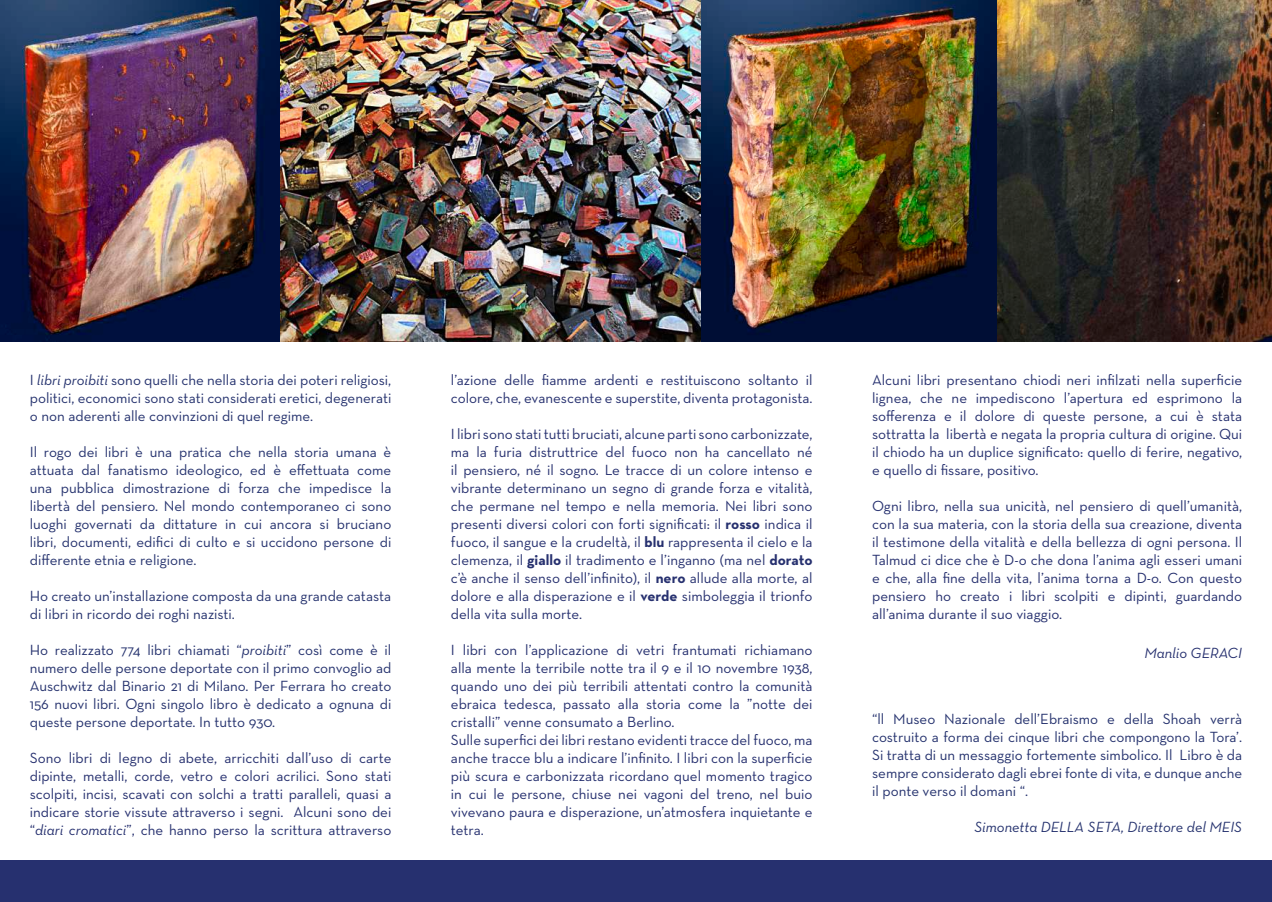
<style>
.page{position:relative;width:1272px;height:902px;background:#fff}
.page>*{position:absolute;margin:0;border:0;box-sizing:border-box;transform-origin:0 0}
.t1{font:15px/18px "Neutra Text";color:#26306f;text-align:justify}
.t2{font:15px/18px "Neutra Text";color:#25326e;text-align:justify}
.t3{font:italic 15px "Neutra Text";color:#25326e}
.t4{font:italic 15px "Neutra Text";color:#26306f}
.s1{font-style:italic}
.s2{font-weight:700}
</style>
<div class="page">
<img style="left:0;top:0;width:1271px;height:341px">
<div style="left:0;top:860px;width:1271px;height:41px;background:#26306f"></div>
<p class="t2" style="left:30px;top:370px;width:363px">I <span class="s1">libri proibiti</span> sono quelli che nella storia dei poteri religiosi, politici, economici sono stati considerati eretici, degenerati o non aderenti alle convinzioni di quel regime.</p>
<p class="t2" style="left:30px;top:442px;width:363px">Il rogo dei libri è una pratica che nella storia umana è attuata dal fanatismo ideologico, ed è effettuata come una pubblica dimostrazione di forza che impedisce la libertà del pensiero. Nel mondo contemporaneo ci sono luoghi governati da dittature in cui ancora si bruciano libri, documenti, edifici di culto e si uccidono persone di differente etnia e religione.</p>
<p class="t2" style="left:30px;top:586px;width:363px">Ho creato un’installazione composta da una grande catasta di libri in ricordo dei roghi nazisti.</p>
<p class="t2" style="left:30px;top:640px;width:363px">Ho realizzato 774 libri chiamati “<span class="s1">proibiti</span>” così come è il numero delle persone deportate con il primo convoglio ad Auschwitz dal Binario 21 di Milano. Per Ferrara ho creato 156 nuovi libri. Ogni singolo libro è dedicato a ognuna di queste persone deportate. In tutto 930.</p>
<p class="t1" style="left:30px;top:748px;width:363px">Sono libri di legno di abete, arricchiti dall’uso di carte dipinte, metalli, corde, vetro e colori acrilici. Sono stati scolpiti, incisi, scavati con solchi a tratti paralleli, quasi a indicare storie vissute attraverso i segni. Alcuni sono dei “<span class="s1">diari cromatici</span>”, che hanno perso la scrittura attraverso</p>
<p class="t1" style="left:451px;top:370px;width:363px">l’azione delle fiamme ardenti e restituiscono soltanto il colore, che, evanescente e superstite, diventa protagonista.</p>
<p class="t1" style="left:451px;top:424px;width:363px">I libri sono stati tutti bruciati, alcune parti sono carbonizzate, ma la furia distruttrice del fuoco non ha cancellato né il pensiero, né il sogno. Le tracce di un colore intenso e vibrante determinano un segno di grande forza e vitalità, che permane nel tempo e nella memoria. Nei libri sono presenti diversi colori con forti significati: il <span class="s2">rosso</span> indica il fuoco, il sangue e la crudeltà, il <span class="s2">blu</span> rappresenta il cielo e la clemenza, il <span class="s2">giallo</span> il tradimento e l’inganno (ma nel <span class="s2">dorato </span>c’è anche il senso dell’infinito), il <span class="s2">nero</span> allude alla morte, al dolore e alla disperazione e il <span class="s2">verde</span> simboleggia il trionfo della vita sulla morte.</p>
<p class="t1" style="left:451px;top:640px;width:363px;text-align:left">I libri con l’applicazione di vetri frantumati richiamano alla mente la terribile notte tra il 9 e il 10 novembre 1938, quando uno dei più terribili attentati contro la comunità ebraica tedesca, passato alla storia come la ”notte dei cristalli” venne consumato a Berlino.<br>Sulle superfici dei libri restano evidenti tracce del fuoco, ma anche tracce blu a indicare l’infinito. I libri con la superficie più scura e carbonizzata ricordano quel momento tragico in cui le persone, chiuse nei vagoni del treno, nel buio vivevano paura e disperazione, un’atmosfera inquietante e tetra.</p>
<p class="t1" style="left:872px;top:370px;width:371px">Alcuni libri presentano chiodi neri infilzati nella superficie lignea, che ne impediscono l’apertura ed esprimono la sofferenza e il dolore di queste persone, a cui è stata sottratta la libertà e negata la propria cultura di origine. Qui il chiodo ha un duplice significato: quello di ferire, negativo, e quello di fissare, positivo.</p>
<p class="t1" style="left:872px;top:496px;width:371px">Ogni libro, nella sua unicità, nel pensiero di quell’umanità, con la sua materia, con la storia della sua creazione, diventa il testimone della vitalità e della bellezza di ogni persona. Il Talmud ci dice che è D-o che dona l’anima agli esseri umani e che, alla fine della vita, l’anima torna a D-o. Con questo pensiero ho creato i libri scolpiti e dipinti, guardando all’anima durante il suo viaggio.</p>
<p class="t4" style="left:1144px;top:643px;width:99px">Manlio GERACI</p>
<p class="t2" style="left:872px;top:709px;width:371px">“ll Museo Nazionale dell’Ebraismo e della Shoah verrà costruito a forma dei cinque libri che compongono la Tora’.<br>Si tratta di un messaggio fortemente simbolico. Il Libro è da sempre considerato dagli ebrei fonte di vita, e dunque anche il ponte verso il domani “.</p>
<p class="t3" style="left:974px;top:817px;width:269px">Simonetta DELLA SETA, Direttore del MEIS</p>
</div>
